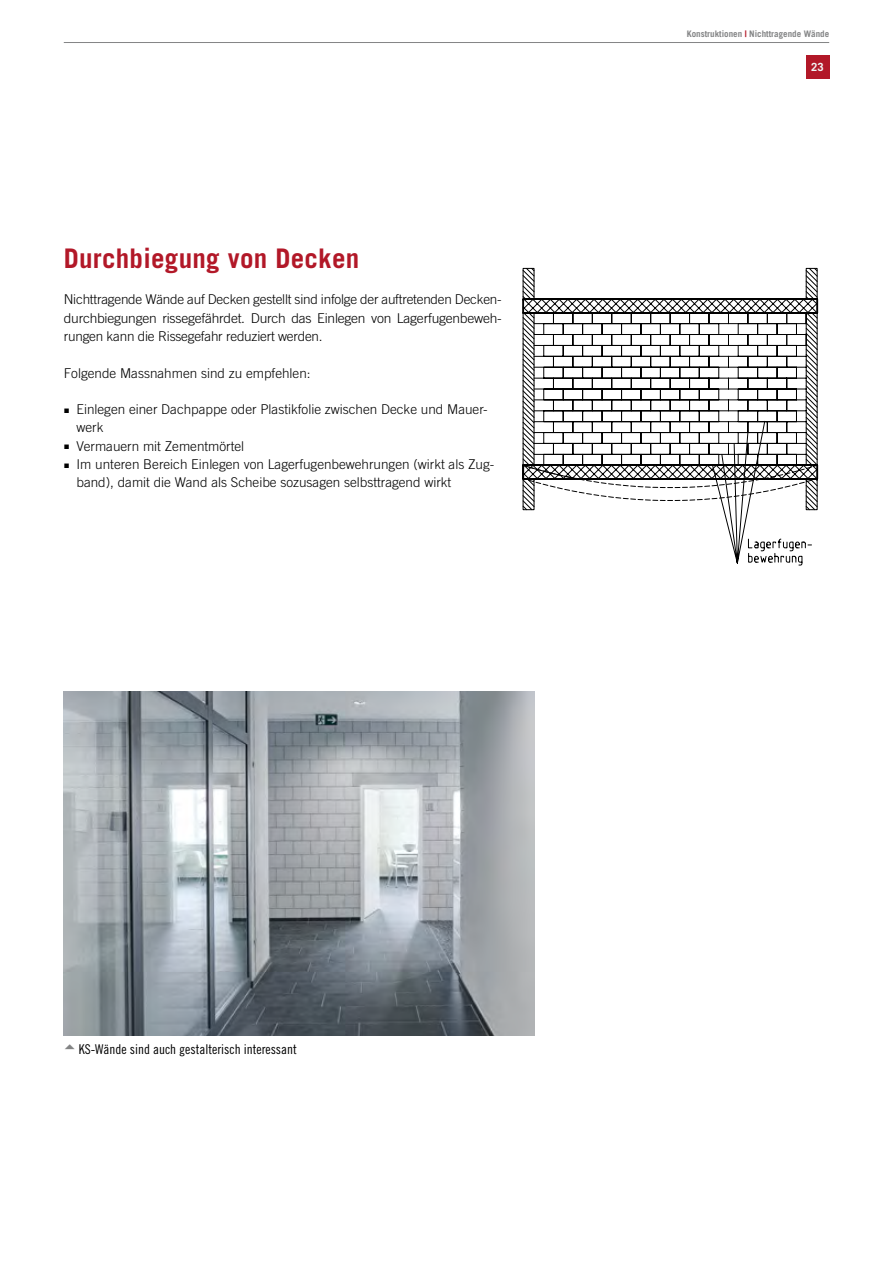
<style>
.page{position:relative;width:893px;height:1263px;background:#fff}
.page>*{position:absolute;margin:0;border:0;box-sizing:border-box;transform-origin:0 0}
.t1{font:700 27px "Trade Gothic";letter-spacing:.01em;color:#b21828}
.t2{font:300 13.5px/18.3px "Trade Gothic";color:#000}
.t3{font:13.5px "Trade Gothic Cond Eighteen";color:#000}
.t4{font:700 11.25px "Trade Gothic";color:#f1f5f5}
.t5{font:700 9px "Trade Gothic";color:#838485}
.s1{color:#b21828}
</style>
<div class="page">
<div style="left:806px;top:55px;width:23px;height:24px;background:#b21828"></div>
<hr style="left:64px;top:42px;width:765px;height:1px;background:#838485">
<svg style="left:522px;top:267px;width:296px;height:299px"></svg>
<img style="left:64px;top:692px;width:470px;height:344px">
<h1 class="t1" style="left:64px;top:242px;width:297px">Durchbiegung von Decken</h1>
<p class="t2" style="left:64px;top:290px;width:439px;text-align:justify">Nichttragende Wände auf Decken gestellt sind infolge der auftretenden Decken&shy;durchbiegungen rissegefährdet. Durch das Einlegen von Lagerfugenbeweh&shy;rungen kann die Rissegefahr reduziert werden.</p>
<p class="t2" style="left:64px;top:363px;width:248px">Folgende Massnahmen sind zu empfehlen:</p>
<p class="t2" style="left:77px;top:400px;width:413px;text-indent:-13px">▪ Einlegen einer Dachpappe oder Plastikfolie zwischen Decke und Mauer&shy;werk</p>
<p class="t2" style="left:64px;top:437px;width:182px">▪ Vermauern mit Zementmörtel</p>
<p class="t2" style="left:77px;top:455px;width:419px;text-indent:-13px">▪ Im unteren Bereich Einlegen von Lagerfugenbewehrungen (wirkt als Zug&shy;band), damit die Wand als Scheibe sozusagen selbsttragend wirkt</p>
<p class="t5" style="left:687px;top:28px;width:144px">Konstruktionen <span class="s1">|</span> Nichttragende Wände</p>
<p class="t4" style="left:811px;top:60px;width:14px">23</p>
<p class="t3" style="left:79px;top:1041px;width:220px">KS-Wände sind auch gestalterisch interessant</p>
</div>
